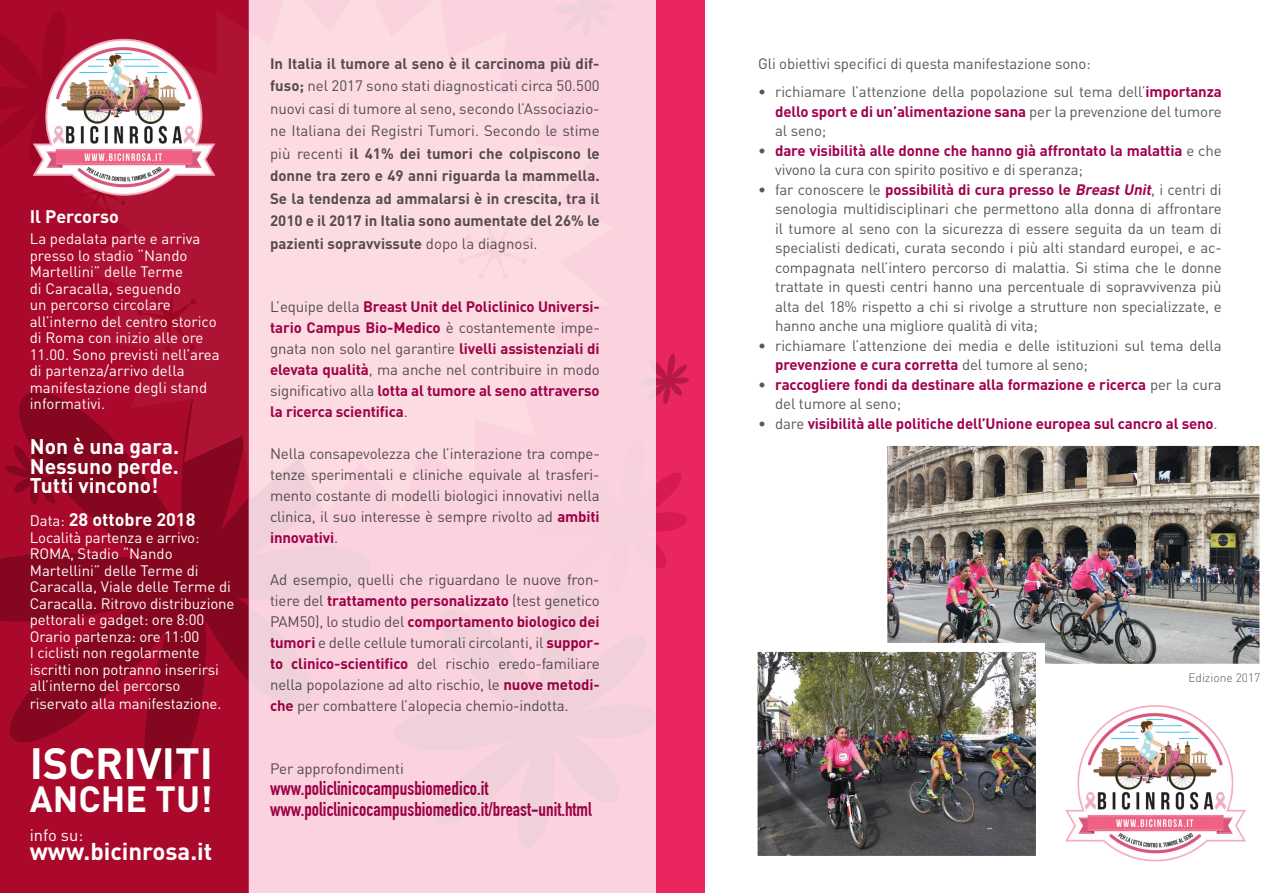
<style>
.page{position:relative;width:1276px;height:893px;background:#fff}
.page>*{position:absolute;margin:0;border:0;box-sizing:border-box;transform-origin:0 0}
.t1{font:700 43.2px "DIN";color:#fff}
.t2{font:700 36px "DIN";color:#fff}
.t3{font:700 24px "DIN";color:#fff}
.t4{font:700 21px/19.5px "DIN";color:#fff;text-align:justify}
.t5{font:700 19.5px/21px "DIN Condensed";color:#a10250}
.t6{font:700 18px "DIN";color:#fff}
.t7{font:16.5px "DIN";color:#fff}
.t8{font:15px/21px "DIN";letter-spacing:-.01em;color:#57585a;text-align:justify}
.t9{font:15px/16.5px "DIN";letter-spacing:-.01em;color:#fff}
.t10{font:700 15px/21px "DIN";letter-spacing:-.01em;color:#a10250}
.t11{font:700 15px/22.5px "DIN";color:#57585a;text-align:justify}
.t12{font:300 12px "DIN";color:#57585a}
.s1{font-weight:400;font-size:15px}
.s2{font-weight:400}
.s3{font-weight:400;color:#57585a}
.s4{font-weight:700;color:#a10250}
.s5{font-weight:700;font-style:italic;color:#a10250}
</style>
<div class="page">
<img style="left:888px;top:447px;width:370px;height:216px">
<div style="left:878px;top:437px;width:390px;height:236px;border:9px solid #fff"></div>
<div style="left:0;top:0;width:705px;height:893px;background:#ea265f"></div>
<svg style="left:656px;top:473px;width:31px;height:95px"></svg>
<svg style="left:656px;top:354px;width:33px;height:50px"></svg>
<div style="left:249px;top:0;width:407px;height:893px;background:#fad3df"></div>
<svg style="left:0;top:0;width:249px;height:893px;background:#9f0928"></svg>
<img style="left:23px;top:36px;width:209px;height:170px">
<img style="left:758px;top:653px;width:277px;height:202px">
<div style="left:748px;top:643px;width:297px;height:222px;border:9px solid #fff"></div>
<img style="left:1065px;top:705px;width:181px;height:157px">
<p class="t6" style="left:30px;top:205px;width:91px">Il Percorso</p>
<p class="t9" style="left:30px;top:230px;width:191px">La pedalata parte e arriva presso lo stadio “Nando<br>Martellini” delle Terme<br>di Caracalla, seguendo<br>un percorso circolare all’interno del centro storico di Roma con inizio alle ore<br>11.00. Sono previsti nell’area di partenza/arrivo della manifestazione degli stand informativi.</p>
<h3 class="t4" style="left:30px;top:436px;width:151px">Non è una gara.<br>Nessuno perde.<br>Tutti vincono!</h3>
<p class="t6" style="left:30px;top:508px;width:167px"><span class="s1">Data:</span> 28 ottobre 2018</p>
<p class="t9" style="left:30px;top:529px;width:206px">Località partenza e arrivo:<br>ROMA, Stadio “Nando<br>Martellini” delle Terme di<br>Caracalla, Viale delle Terme di<br>Caracalla. Ritrovo distribuzione pettorali e gadget: ore 8:00<br>Orario partenza: ore 11:00<br>I ciclisti non regolarmente iscritti non potranno inserirsi all’interno del percorso</p>
<p class="t9" style="left:30px;top:695px;width:193px">riservato alla manifestazione.</p>
<h1 class="t1" style="left:30px;top:735px;width:185px">ISCRIVITI</h1>
<h2 class="t2" style="left:30px;top:776px;width:184px">ANCHE TU!</h2>
<p class="t7" style="left:30px;top:824px;width:55px">info su:</p>
<h3 class="t3" style="left:30px;top:836px;width:184px">www.bicinrosa.it</h3>
<p class="t11" style="left:270px;top:51px;width:331px">In Italia il tumore al seno è il carcinoma più dif&shy;fuso; <span class="s2">nel 2017 sono stati diagnosticati circa 50.500 nuovi casi di tumore al seno, secondo l’Associazio&shy;ne Italiana dei Registri Tumori. Secondo le stime più recenti</span> il 41% dei tumori che colpiscono le donne tra zero e 49 anni riguarda la mammella.<br>Se la tendenza ad ammalarsi è in crescita, tra il 2010 e il 2017 in Italia sono aumentate del 26% le pazienti sopravvissute <span class="s2">dopo la diagnosi.</span></p>
<p class="t10" style="left:270px;top:295px;width:331px;text-align:justify"><span class="s3">L’equipe della</span> Breast Unit del Policlinico Universi&shy;tario Campus Bio-Medico <span class="s3">è costantemente impe&shy;gnata non solo nel garantire</span> livelli assistenziali di elevata qualità<span class="s3">, ma anche nel contribuire in modo significativo alla</span> lotta al tumore al seno attraverso la ricerca scientifica<span class="s3">.</span></p>
<p class="t8" style="left:270px;top:443px;width:331px">Nella consapevolezza che l’interazione tra compe&shy;tenze sperimentali e cliniche equivale al trasferi&shy;mento costante di modelli biologici innovativi nella clinica, il suo interesse è sempre rivolto ad <span class="s4">ambiti innovativi</span>.</p>
<p class="t8" style="left:270px;top:569px;width:331px">Ad esempio, quelli che riguardano le nuove fron&shy;tiere del <span class="s4">trattamento personalizzato</span> (test genetico PAM50), lo studio del <span class="s4">comportamento biologico dei tumori</span> e delle cellule tumorali circolanti, il <span class="s4">suppor&shy;to clinico-scientifico</span> del rischio eredo-familiare nella popolazione ad alto rischio, le <span class="s4">nuove metodi&shy;che</span> per combattere l’alopecia chemio-indotta.</p>
<p class="t8" style="left:270px;top:758px;width:135px">Per approfondimenti</p>
<h3 class="t5" style="left:270px;top:778px;width:323px">www.policlinicocampusbiomedico.it www.policlinicocampusbiomedico.it/breast-unit.html</h3>
<p class="t8" style="left:758px;top:52px;width:334px">Gli obiettivi specifici di questa manifestazione sono:</p>
<p class="t8" style="left:775px;top:82px;width:448px;line-height:19.5px;text-indent:-17px">• richiamare l’attenzione della popolazione sul tema dell’<span class="s4">importanza dello sport e di un’alimentazione sana</span> per la prevenzione del tumore al seno;</p>
<p class="t10" style="left:775px;top:140px;width:448px;line-height:19.5px;text-indent:-17px"><span class="s3">•</span> dare visibilità alle donne che hanno già affrontato la malattia <span class="s3">e che vivono la cura con spirito positivo e di speranza;</span></p>
<p class="t8" style="left:775px;top:179px;width:448px;line-height:19.5px;text-indent:-17px">• far conoscere le <span class="s4">possibilità di cura presso le</span> <span class="s5">BreastUnit</span>, i centri di senologia multidisciplinari che permettono alla donna di affrontare il tumore al seno con la sicurezza di essere seguita da un team di specialisti dedicati, curata secondo i più alti standard europei, e ac&shy;compagnata nell’intero percorso di malattia. Si stima che le donne trattate in questi centri hanno una percentuale di sopravvivenza più alta del 18% rispetto a chi si rivolge a strutture non specializzate, e hanno anche una migliore qualità di vita;</p>
<p class="t8" style="left:775px;top:335px;width:448px;line-height:19.5px;text-indent:-17px">• richiamare l’attenzione dei media e delle istituzioni sul tema della <span class="s4">prevenzione e cura corretta</span> del tumore al seno;</p>
<p class="t10" style="left:775px;top:374px;width:448px;line-height:19.5px;text-indent:-17px"><span class="s3">•</span> raccogliere fondi da destinare alla formazione e ricerca <span class="s3">per la cura del tumore al seno;</span></p>
<p class="t10" style="left:758px;top:412px;width:461px"><span class="s3">• dare</span> visibilità alle politiche dell’Unione europea sul cancro al seno<span class="s3">.</span></p>
<p class="t12" style="left:1188px;top:671px;width:73px">Edizione 2017</p>
</div>
